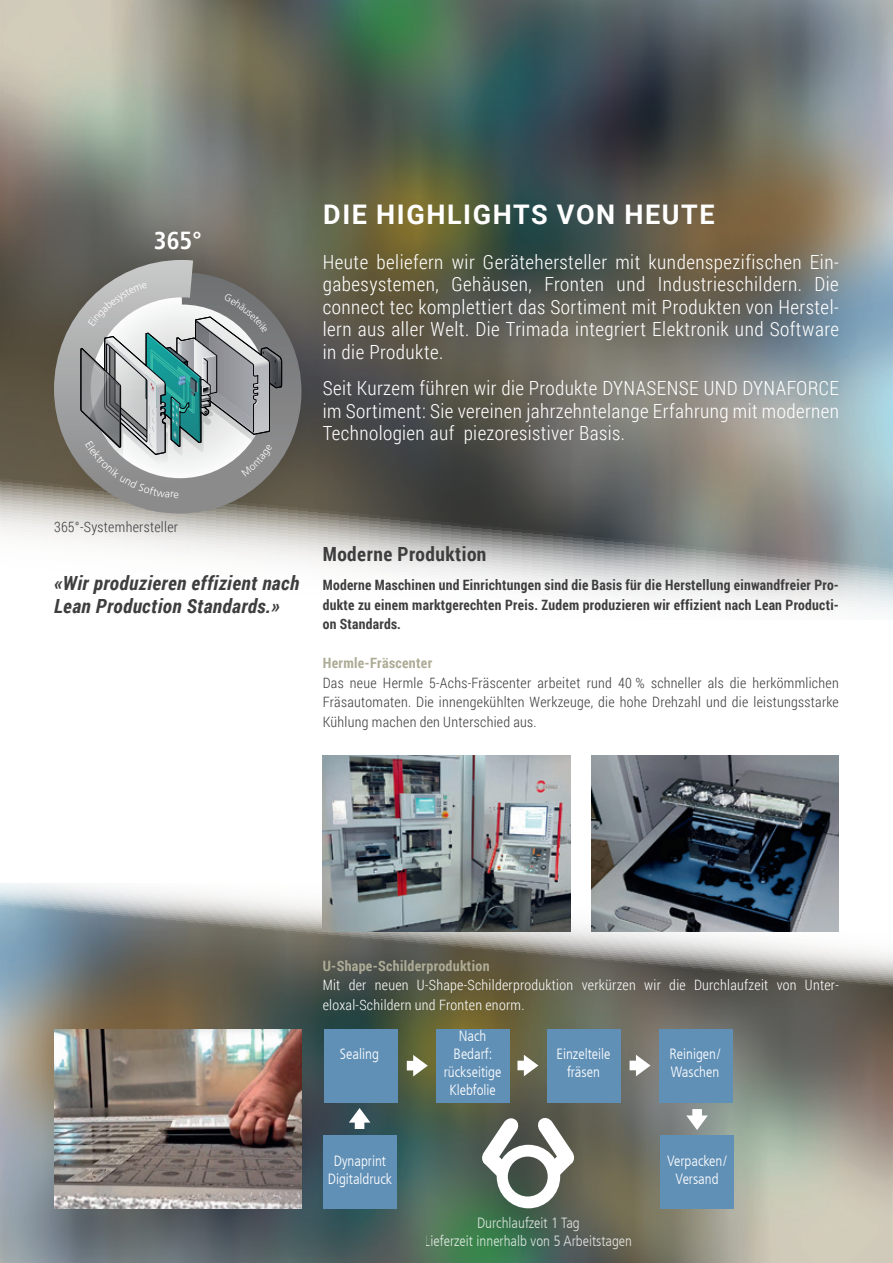
<style>
.page{position:relative;width:893px;height:1263px;background:#fff}
.page>*{position:absolute;margin:0;border:0;box-sizing:border-box;transform-origin:0 0}
.t1{font:700 27px "Roboto";letter-spacing:.06em;color:#fff}
.t2{font:700 condensed 24.6px "Frutiger LT";color:#fff}
.t3{font:300 19.5px/22.5px "Roboto Condensed";letter-spacing:.02em;color:#fff;text-align:justify}
.t4{font:italic 700 19.5px/22.5px "Roboto Condensed";letter-spacing:.025em;color:#3e3e3f}
.t5{font:700 19.5px "Roboto Condensed";letter-spacing:.025em;color:#3e3e3f}
.t6{font:300 condensed 14.85px/18px "Frutiger LT";color:#fff;text-align:center}
.t7{font:300 condensed 14.85px/18px "Frutiger LT";color:rgb(255 255 255/.9);text-align:center}
.t8{font:300 14.25px/19.5px "Roboto Condensed";letter-spacing:.02em;color:#3e3e3f;text-align:justify}
.t9{font:700 14.25px/19.5px "Roboto Condensed";letter-spacing:.02em;color:#3e3e3f;text-align:justify}
.t10{font:300 14.25px/19.5px "Roboto Condensed";letter-spacing:.02em;color:#fff}
.t11{font:700 14.25px "Roboto Condensed";letter-spacing:.02em;color:#aeac96}
</style>
<div class="page">
<img style="left:0;top:883px;width:893px;height:380px">
<img style="left:323px;top:756px;width:247px;height:175px">
<img style="left:54px;top:1029px;width:247px;height:180px">
<img style="left:591px;top:756px;width:248px;height:175px">
<img style="left:0;top:0;width:893px;height:614px">
<div style="left:324px;top:1029px;width:73px;height:73px;background:#6190b7"></div>
<div style="left:323px;top:1135px;width:73px;height:73px;background:#6190b7"></div>
<div style="left:436px;top:1029px;width:73px;height:73px;background:#6190b7"></div>
<div style="left:548px;top:1029px;width:73px;height:73px;background:#6190b7"></div>
<div style="left:660px;top:1029px;width:73px;height:73px;background:#6190b7"></div>
<div style="left:660px;top:1135px;width:74px;height:74px;background:#6190b7"></div>
<svg style="left:349px;top:1108px;width:21px;height:21px"></svg>
<svg style="left:407px;top:1055px;width:21px;height:21px"></svg>
<svg style="left:517px;top:1055px;width:21px;height:21px"></svg>
<svg style="left:630px;top:1055px;width:20px;height:21px"></svg>
<svg style="left:686px;top:1109px;width:22px;height:21px"></svg>
<svg style="left:481px;top:1117px;width:94px;height:91px"></svg>
<svg style="left:54px;top:260px;width:247px;height:254px"></svg>
<p class="t2" style="left:154px;top:226px;width:50px">365°</p>
<h1 class="t1" style="left:323px;top:196px;width:393px">DIE HIGHLIGHTS VON HEUTE</h1>
<p class="t3" style="left:323px;top:250px;width:518px">Heute beliefern wir Gerätehersteller mit kundenspezifischen Ein&shy;gabesystemen, Gehäusen, Fronten und Industrieschildern. Die connect tec komplettiert das Sortiment mit Produkten von Herstel&shy;lern aus aller Welt. Die Trimada integriert Elektronik und Software in die Produkte.</p>
<p class="t3" style="left:323px;top:376px;width:518px">Seit Kurzem führen wir die Produkte DYNASENSE UND DYNAFORCE im Sortiment: Sie vereinen jahrzehntelange Erfahrung mit modernen Technologien auf piezoresistiver Basis.</p>
<p class="t8" style="left:54px;top:517px;width:126px">365°-Systemhersteller</p>
<p class="t4" style="left:54px;top:571px;width:247px">«Wir produzieren effizient nach<br>Lean Production Standards.»</p>
<p class="t5" style="left:323px;top:540px;width:165px">Moderne Produktion</p>
<p class="t9" style="left:323px;top:575px;width:518px">Moderne Maschinen und Einrichtungen sind die Basis für die Herstellung einwandfreier Pro&shy;dukte zu einem marktgerechten Preis. Zudem produzieren wir effizient nach Lean Producti&shy;on Standards.</p>
<p class="t11" style="left:323px;top:653px;width:111px">Hermle-Fräscenter</p>
<p class="t8" style="left:323px;top:672px;width:518px">Das neue Hermle 5-Achs-Fräscenter arbeitet rund 40 % schneller als die herkömmlichen Fräsautomaten. Die innengekühlten Werkzeuge, die hohe Drehzahl und die leistungsstarke Kühlung machen den Unterschied aus.</p>
<p class="t11" style="left:323px;top:955px;width:168px">U-Shape-Schilderproduktion</p>
<p class="t10" style="left:323px;top:975px;width:518px">Mit der neuen U-Shape-Schilderproduktion verkürzen wir die Durchlaufzeit von Unter&shy;eloxal-Schildern und Fronten enorm.</p>
<p class="t6" style="left:340px;top:1045px;width:40px">Sealing</p>
<p class="t6" style="left:444px;top:1027px;width:59px">Nach<br>Bedarf: rückseitige<br>Klebfolie</p>
<p class="t6" style="left:556px;top:1045px;width:56px">Einzelteile fräsen</p>
<p class="t6" style="left:669px;top:1045px;width:53px;text-align:left">Reinigen/<br>Waschen</p>
<p class="t6" style="left:328px;top:1152px;width:66px">Dynaprint<br>Digitaldruck</p>
<p class="t7" style="left:425px;top:1214px;width:209px">Durchlaufzeit 1 Tag<br>Lieferzeit innerhalb von 5 Arbeitstagen</p>
<p class="t6" style="left:667px;top:1152px;width:61px">Verpacken/<br>Versand</p>
</div>
